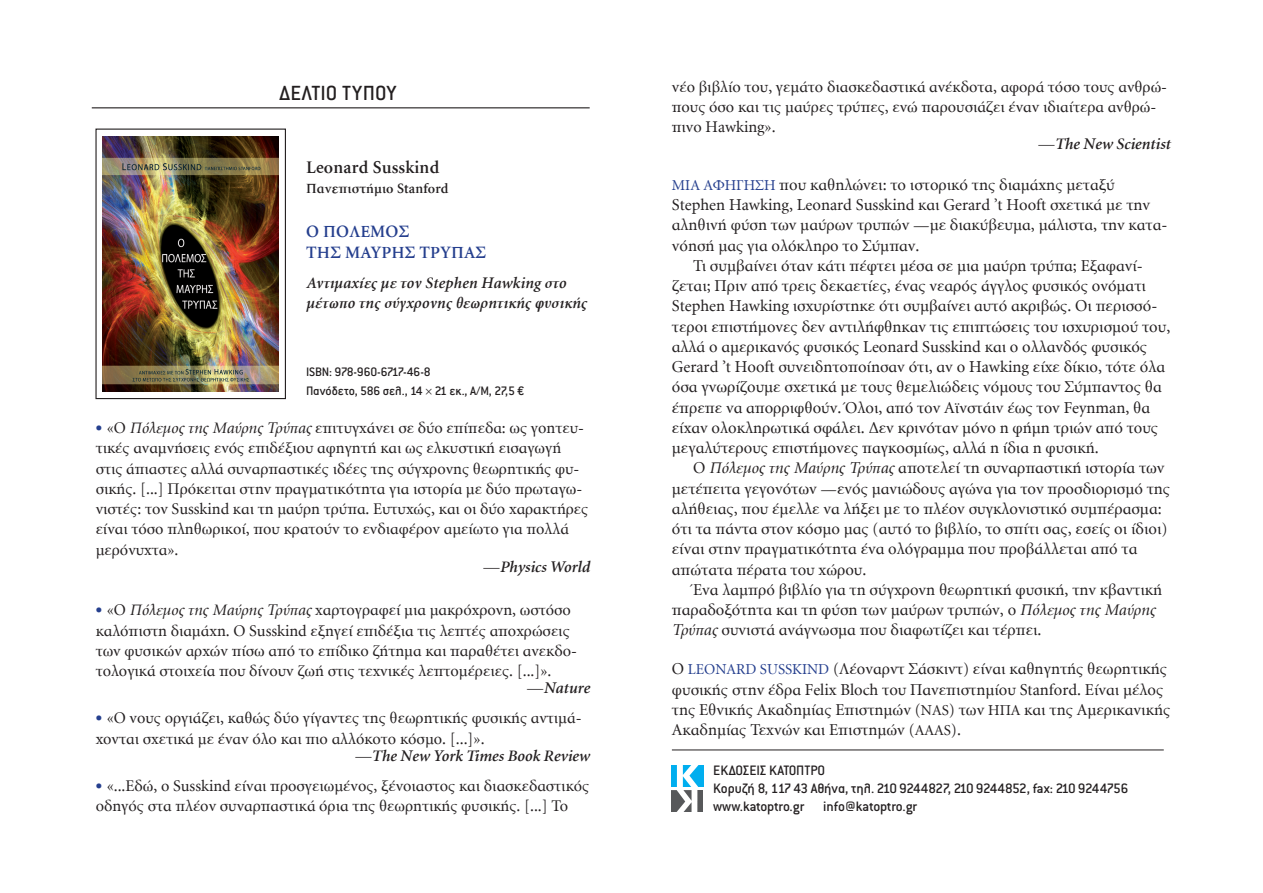
<style>
.page{position:relative;width:1263px;height:893px;background:#fff}
.page>*{position:absolute;margin:0;border:0;box-sizing:border-box;transform-origin:0 0}
.t1{font:500 22.5px "Conduit ITC Hel";letter-spacing:.01em;color:#231f20}
.t2{font:600 18px "Minion Greek";letter-spacing:.01em;color:#231f20}
.t3{font:600 17.25px/20.7px "Minion Greek";letter-spacing:.01em;color:#253f8e}
.t4{font:16.5px/20.2px "Minion Greek";color:#231f20}
.t5{font:16.2px/20.2px "Minion Greek";color:#231f20}
.t6{font:italic 600 16.2px "Minion Greek";color:#231f20}
.t7{font:italic 600 16.05px/19.8px "Minion Greek";letter-spacing:.01em;color:#231f20}
.t8{font:500 15px "Conduit ITC Hel";letter-spacing:-.015em;color:#231f20}
.t9{font:600 14.25px "Minion Greek";letter-spacing:.01em;color:#231f20}
.t10{font:500 13.5px "Conduit ITC Hel";letter-spacing:-.015em;color:#231f20}
.s1{font-family:"Constantia";font-weight:700;font-size:22.5px;color:#253f8e}
.s2{font-style:italic}
.s3{font-weight:400;font-style:normal}
.s4{font-size:15px;color:#253f8e}
.s5{font-family:"Arno Pro"}
.s6{font-size:15px}
</style>
<div class="page">
<div style="left:95px;top:129px;width:191px;height:270px;border:1px solid #231f20"></div>
<hr style="left:92px;top:107px;width:498px;height:1px;background:#231f20">
<img style="left:103px;top:137px;width:176px;height:255px">
<img style="left:672px;top:766px;width:31px;height:21px">
<img style="left:672px;top:791px;width:31px;height:21px">
<hr style="left:672px;top:750px;width:492px;height:1px;background:#231f20">
<p class="t1" style="left:279px;top:82px;width:119px">ΔΕΛΤΙΟ ΤΥΠΟΥ</p>
<p class="t2" style="left:306px;top:159px;width:135px">Leonard Susskind</p>
<p class="t9" style="left:306px;top:181px;width:144px">Πανεπιστήμιο Stanford</p>
<p class="t3" style="left:306px;top:222px;width:181px">Ο ΠΟΛΕΜΟΣ<br>ΤΗΣ ΜΑΥΡΗΣ ΤΡΥΠΑΣ</p>
<p class="t7" style="left:306px;top:273px;width:282px">Αντιμαχίες με τον Stephen Hawking στο μέτωπο της σύγχρονης θεωρητικής φυσικής</p>
<p class="t10" style="left:306px;top:365px;width:126px">ISBN: 978-960-6717-46-8</p>
<p class="t10" style="left:306px;top:384px;width:220px">Πανόδετο, 586 σελ., 14 21 εκ., Α/Μ, 27,5 €</p>
<p class="t5" style="left:96px;top:418px;width:494px"><span class="s1">•</span> «Ο <span class="s2">Πόλεμος της Μαύρης Τρύπας</span> επιτυγχάνει σε δύο επίπεδα: ως γοητευ&shy;τικές αναμνήσεις ενός επιδέξιου αφηγητή και ως ελκυστική εισαγωγή στις άπιαστες αλλά συναρπαστικές ιδέες της σύγχρονης θεωρητικής φυ&shy;σικής. [...] Πρόκειται στην πραγματικότητα για ιστορία με δύο πρωταγω&shy;νιστές: τον Susskind και τη μαύρη τρύπα. Ευτυχώς, και οι δύο χαρακτήρες είναι τόσο πληθωρικοί, που κρατούν το ενδιαφέρον αμείωτο για πολλά μερόνυχτα».</p>
<p class="t6" style="left:483px;top:558px;width:108px"><span class="s3">―</span>Physics World</p>
<p class="t5" style="left:96px;top:600px;width:483px"><span class="s1">•</span> «Ο <span class="s2">Πόλεμος της Μαύρης Τρύπας</span> χαρτογραφεί μια μακρόχρονη, ωστόσο καλόπιστη διαμάχη. Ο Susskind εξηγεί επιδέξια τις λεπτές αποχρώσεις των φυσικών αρχών πίσω από το επίδικο ζήτημα και παραθέτει ανεκδο&shy;τολογικά στοιχεία που δίνουν ζωή στις τεχνικές λεπτομέρειες. [...]».</p>
<p class="t6" style="left:527px;top:680px;width:64px"><span class="s3">―</span>Nature</p>
<p class="t5" style="left:96px;top:708px;width:487px"><span class="s1">•</span> «Ο νους οργιάζει, καθώς δύο γίγαντες της θεωρητικής φυσικής αντιμά&shy;χονται σχετικά με έναν όλο και πιο αλλόκοτο κόσμο. [...]».</p>
<p class="t6" style="left:355px;top:747px;width:236px"><span class="s3">―</span>The New York Times Book Review</p>
<p class="t5" style="left:96px;top:776px;width:495px"><span class="s1">•</span> «...Εδώ, ο Susskind είναι προσγειωμένος, ξένοιαστος και διασκεδαστικός οδηγός στα πλέον συναρπαστικά όρια της θεωρητικής φυσικής. [...] Το</p>
<p class="t5" style="left:672px;top:77px;width:497px">νέο βιβλίο του, γεμάτο διασκεδαστικά ανέκδοτα, αφορά τόσο τους ανθρώ&shy;πους όσο και τις μαύρες τρύπες, ενώ παρουσιάζει έναν ιδιαίτερα ανθρώ&shy;πινο Hawking».</p>
<p class="t6" style="left:1038px;top:136px;width:133px"><span class="s3">―</span>The New Scientist</p>
<p class="t4" style="left:672px;top:175px;width:497px"><span class="s4">Μια αφήγηση</span> που καθηλώνει: το ιστορικό της διαμάχης μεταξύ Stephen Hawking, Leonard Susskind και Gerard ’t Hooft σχετικά με την αληθινή φύση των μαύρων τρυπών <span class="s5">—</span>με διακύβευμα, μάλιστα, την κατα&shy;νόησή μας για ολόκληρο το Σύμπαν.</p>
<p class="t4" style="left:672px;top:256px;width:500px;text-indent:21px">Τι συμβαίνει όταν κάτι πέφτει μέσα σε μια μαύρη τρύπα; Εξαφανί&shy;ζεται; Πριν από τρεις δεκαετίες, ένας νεαρός άγγλος φυσικός ονόματι Stephen Hawking ισχυρίστηκε ότι συμβαίνει αυτό ακριβώς. Οι περισσό&shy;τεροι επιστήμονες δεν αντιλήφθηκαν τις επιπτώσεις του ισχυρισμού του, αλλά ο αμερικανός φυσικός Leonard Susskind και ο ολλανδός φυσικός Gerard ’t Hooft συνειδητοποίησαν ότι, αν ο Hawking είχε δίκιο, τότε όλα όσα γνωρίζουμε σχετικά με τους θεμελιώδεις νόμους του Σύμπαντος θα έπρεπε να απορριφθούν. Όλοι, από τον Αϊνστάιν έως τον Feynman, θα είχαν ολοκληρωτικά σφάλει. Δεν κρινόταν μόνο η φήμη τριών από τους μεγαλύτερους επιστήμονες παγκοσμίως, αλλά η ίδια η φυσική.</p>
<p class="t4" style="left:672px;top:459px;width:500px;text-indent:21px">Ο <span class="s2">Πόλεμος της Μαύρης Τρύπας</span> αποτελεί τη συναρπαστική ιστορία των μετέπειτα γεγονότων <span class="s5">—</span>ενός μανιώδους αγώνα για τον προσδιορισμό της αλήθειας, που έμελλε να λήξει με το πλέον συγκλονιστικό συμπέρασμα: ότι τα πάντα στον κόσμο μας (αυτό το βιβλίο, το σπίτι σας, εσείς οι ίδιοι) είναι στην πραγματικότητα ένα ολόγραμμα που προβάλλεται από τα απώτατα πέρατα του χώρου.</p>
<p class="t4" style="left:672px;top:580px;width:492px;text-indent:21px">Ένα λαμπρό βιβλίο για τη σύγχρονη θεωρητική φυσική, την κβαντική παραδοξότητα και τη φύση των μαύρων τρυπών, ο <span class="s2">Πόλεμος της Μαύρης<br>Τρύπας</span> συνιστά ανάγνωσμα που διαφωτίζει και τέρπει.</p>
<p class="t4" style="left:672px;top:660px;width:500px">Ο <span class="s4">Leonard Susskind</span> (Λέοναρντ Σάσκιντ) είναι καθηγητής θεωρητικής φυσικής στην έδρα Felix Bloch του Πανεπιστημίου Stanford. Είναι μέλος της Εθνικής Ακαδημίας Επιστημών (<span class="s6">NAS</span>) των <span class="s6">ΗΠΑ</span> και της Αμερικανικής Ακαδημίας Τεχνών και Επιστημών (<span class="s6">ΑΑΑ</span></p>
<p class="t4" style="left:944px;top:720px;width:19px"><span class="s6">S</span>).</p>
<p class="t8" style="left:713px;top:763px;width:114px">ΕΚΔΟΣΕΙΣ ΚΑΤΟΠΤΡΟ</p>
<p class="t8" style="left:713px;top:781px;width:417px">Κορυζή 8, 117 43 Αθήνα, τηλ. 210 9244827, 210 9244852, fax: 210 9244756</p>
<p class="t8" style="left:713px;top:799px;width:93px">www.katoptro.gr</p>
<p class="t8" style="left:823px;top:799px;width:95px">info@katoptro.gr</p>
</div>
